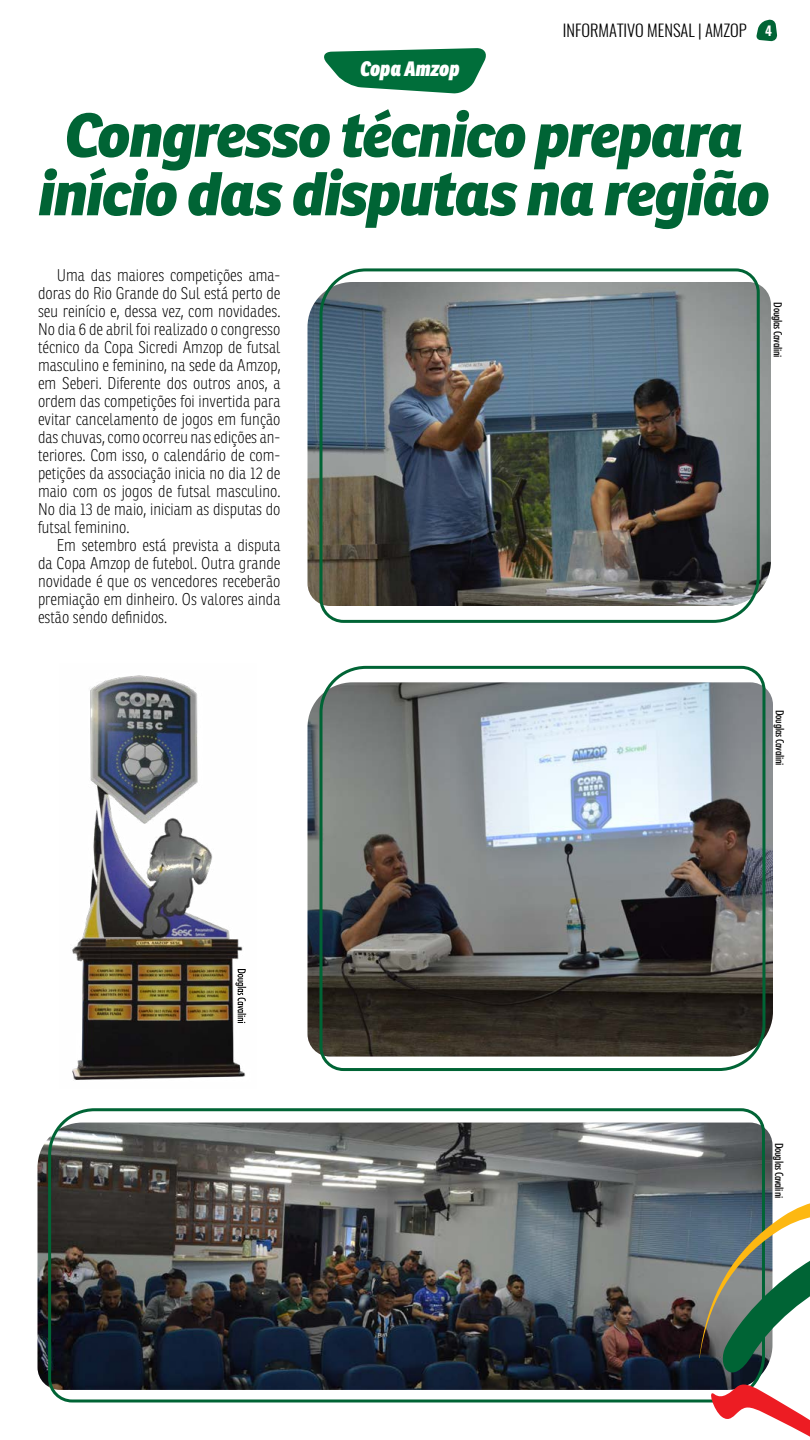
<style>
.page{position:relative;width:810px;height:1440px;background:#fff}
.page>*{position:absolute;margin:0;border:0;box-sizing:border-box;transform-origin:0 0}
.t1{font:italic 800 60px/58.5px "Ronnia";letter-spacing:-.03em;color:#006435;text-align:center}
.t2{font:italic 800 20.25px "Ronnia Cond";color:#fff}
.t3{font:100 16.5px/18px "Ronnia Cond";color:#000;text-align:justify}
.t4{font:300 16.5px "Oswald";color:#000}
.t5{font:500 condensed 11.25px "Futura BT";letter-spacing:-.02em;color:#000}
.s1{font-weight:700;font-size:12.9px;color:#fff}
</style>
<div class="page">
<svg style="left:756px;top:19px;width:22px;height:22px"></svg>
<img style="left:72px;top:675px;width:175px;height:405px">
<img style="left:308px;top:286px;width:463px;height:317px">
<img style="left:308px;top:690px;width:465px;height:363px">
<svg style="left:318px;top:665px;width:449px;height:406px;background:#787d7c"></svg>
<img style="left:318px;top:268px;width:443px;height:355px">
<img style="left:47px;top:1108px;width:719px;height:295px">
<svg style="left:324px;top:48px;width:162px;height:46px"></svg>
<svg style="left:235px;top:969px;width:11px;height:54px"></svg>
<svg style="left:699px;top:1182px;width:111px;height:255px"></svg>
<p class="t2" style="left:361px;top:56px;width:101px">Copa Amzop</p>
<p class="t4" style="left:563px;top:19px;width:211px">INFORMATIVO MENSAL | AMZOP <span class="s1">4</span></p>
<h1 class="t1" style="left:39px;top:105px;width:734px">Congresso técnico prepara início das disputas na região</h1>
<p class="t3" style="left:38px;top:266px;width:244px;text-indent:19px">Uma das maiores competições ama&shy;doras do Rio Grande do Sul está perto de seu reinício e, dessa vez, com novidades.<br>No dia 6 de abril foi realizado o congresso técnico da Copa Sicredi Amzop de futsal masculino e feminino, na sede da Amzop, em Seberi. Diferente dos outros anos, a ordem das competições foi invertida para evitar cancelamento de jogos em função das chuvas, como ocorreu nas edições an&shy;teriores. Com isso, o calendário de com&shy;petições da associação inicia no dia 12 de maio com os jogos de futsal masculino.<br>No dia 13 de maio, iniciam as disputas do futsal feminino.</p>
<p class="t3" style="left:38px;top:536px;width:244px;text-indent:19px">Em setembro está prevista a disputa da Copa Amzop de futebol. Outra grande novidade é que os vencedores receberão premiação em dinheiro. Os valores ainda estão sendo definidos.</p>
<p class="t5" style="left:785px;top:302px;width:57px;rotate:90deg">Douglas Cavalini</p>
<p class="t5" style="left:787px;top:710px;width:57px;rotate:90deg">Douglas Cavalini</p>
<p class="t5" style="left:786px;top:1143px;width:57px;rotate:90deg">Douglas Cavalini</p>
</div>
